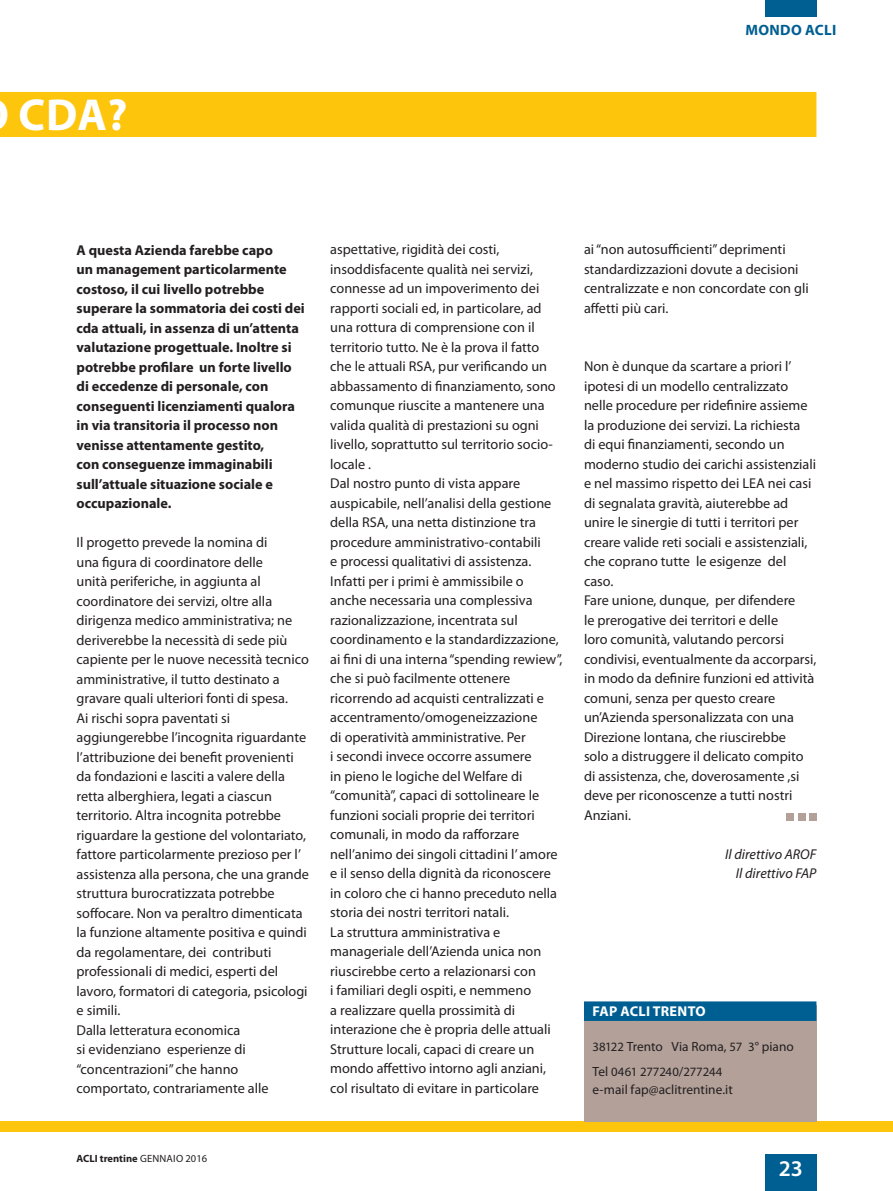
<style>
.page{position:relative;width:893px;height:1191px;background:#fff}
.page>*{position:absolute;margin:0;border:0;box-sizing:border-box;transform-origin:0 0}
.t1{font:700 45px "Myriad Pro";color:#fff}
.t2{font:600 22.5px "Myriad Pro";color:#fff}
.t3{font:700 15px "Myriad Pro";letter-spacing:.02em;color:#005f92}
.t4{font:14.25px/19.5px "Myriad Pro";color:#231f20}
.t5{font:700 14.25px/19.5px "Myriad Pro";color:#231f20}
.t6{font:italic 14.25px/19.5px "Myriad Pro";color:#231f20;text-align:right}
.t7{font:700 14.25px "Myriad Pro";letter-spacing:.02em;color:#fff}
.t8{font:13.35px "Myriad Pro";color:#231f20}
.t9{font:12.75px "Myriad Pro";letter-spacing:-.005em;color:#231f20}
.t10{font:700 10.5px "Myriad Pro";color:#231f20}
.s1{font-size:12.75px}
.s2{font-size:13.35px}
.s3{font-weight:400}
</style>
<div class="page">
<div style="left:765px;top:1154px;width:51px;height:37px;background:#005f92"></div>
<div style="left:765px;top:0;width:51px;height:17px;background:#005f92"></div>
<div style="left:0;top:1121px;width:893px;height:11px;background:#fec50d"></div>
<div style="left:0;top:92px;width:816px;height:45px;background:#fec50d"></div>
<div style="left:809px;top:813px;width:7px;height:7px;background:#b2a099"></div>
<div style="left:798px;top:813px;width:7px;height:7px;background:#b2a099"></div>
<div style="left:787px;top:813px;width:7px;height:7px;background:#b2a099"></div>
<div style="left:584px;top:1005px;width:232px;height:116px;background:#b2a099"></div>
<div style="left:584px;top:1001px;width:232px;height:20px;background:#005f92"></div>
<h1 class="t1" style="left:18px;top:85px;width:111px">CDA?</h1>
<p class="t3" style="left:745px;top:20px;width:92px">MONDO ACLI</p>
<p class="t5" style="left:77px;top:240px;width:230px">A questa Azienda farebbe capo<br>un management particolarmente costoso, il cui livello potrebbe superare la sommatoria dei costi dei cda attuali, in assenza di un’attenta valutazione progettuale. Inoltre si potrebbe profilare un forte livello di eccedenze di personale, con conseguenti licenziamenti qualora in via transitoria il processo non venisse attentamente gestito,<br>con conseguenze immaginabili sull’attuale situazione sociale e occupazionale.</p>
<p class="t4" style="left:77px;top:532px;width:234px">Il progetto prevede la nomina di<br>una figura di coordinatore delle<br>unità periferiche, in aggiunta al coordinatore dei servizi, oltre alla dirigenza medico amministrativa; ne deriverebbe la necessità di sede più capiente per le nuove necessità tecnico amministrative, il tutto destinato a gravare quali ulteriori fonti di spesa.<br>Ai rischi sopra paventati si aggiungerebbe l’incognita riguardante l’attribuzione dei benefit provenienti da fondazioni e lasciti a valere della retta alberghiera, legati a ciascun territorio. Altra incognita potrebbe riguardare la gestione del volontariato, fattore particolarmente prezioso per l’ assistenza alla persona, che una grande struttura burocratizzata potrebbe soffocare. Non va peraltro dimenticata la funzione altamente positiva e quindi da regolamentare, dei contributi professionali di medici, esperti del lavoro, formatori di categoria, psicologi e simili.<br>Dalla letteratura economica<br>si evidenziano esperienze di “concentrazioni” che hanno comportato, contrariamente alle</p>
<p class="t4" style="left:330px;top:240px;width:234px">aspettative, rigidità dei costi, insoddisfacente qualità nei servizi, connesse ad un impoverimento dei rapporti sociali ed, in particolare, ad una rottura di comprensione con il territorio tutto. Ne è la prova il fatto che le attuali RSA, pur verificando un abbassamento di finanziamento, sono comunque riuscite a mantenere una valida qualità di prestazioni su ogni livello, soprattutto sul territorio socio&shy;locale .<br>Dal nostro punto di vista appare auspicabile, nell’analisi della gestione della RSA, una netta distinzione tra procedure amministrativo-contabili<br>e processi qualitativi di assistenza.<br>Infatti per i primi è ammissibile o anche necessaria una complessiva razionalizzazione, incentrata sul coordinamento e la standardizzazione, ai fini di una interna “spending rewiew”, che si può facilmente ottenere ricorrendo ad acquisti centralizzati e accentramento/omogeneizzazione<br>di operatività amministrative. Per<br>i secondi invece occorre assumere<br>in pieno le logiche del Welfare di “comunità”, capaci di sottolineare le funzioni sociali proprie dei territori comunali, in modo da rafforzare nell’animo dei singoli cittadini l’ amore e il senso della dignità da riconoscere in coloro che ci hanno preceduto nella storia dei nostri territori natali.<br>La struttura amministrativa e manageriale dell’Azienda unica non riuscirebbe certo a relazionarsi con<br>i familiari degli ospiti, e nemmeno<br>a realizzare quella prossimità di interazione che è propria delle attuali Strutture locali, capaci di creare un mondo affettivo intorno agli anziani, col risultato di evitare in particolare</p>
<p class="t4" style="left:584px;top:239px;width:226px">ai “non autosufficienti” deprimenti standardizzazioni dovute a decisioni centralizzate e non concordate con gli affetti più cari.</p>
<p class="t4" style="left:584px;top:356px;width:234px">Non è dunque da scartare a priori l’ ipotesi di un modello centralizzato nelle procedure per ridefinire assieme la produzione dei servizi. La richiesta<br>di equi finanziamenti, secondo un moderno studio dei carichi assistenziali e nel massimo rispetto dei LEA nei casi di segnalata gravità, aiuterebbe ad unire le sinergie di tutti i territori per creare valide reti sociali e assistenziali, che coprano tutte le esigenze del caso.<br>Fare unione, dunque, per difendere<br>le prerogative dei territori e delle<br>loro comunità, valutando percorsi condivisi, eventualmente da accorparsi, in modo da definire funzioni ed attività comuni, senza per questo creare un’Azienda spersonalizzata con una Direzione lontana, che riuscirebbe<br>solo a distruggere il delicato compito di assistenza, che, doverosamente ,si deve per riconoscenze a tutti nostri Anziani.</p>
<p class="t6" style="left:725px;top:844px;width:93px">Il direttivo AROF<br>Il direttivo FAP</p>
<p class="t7" style="left:593px;top:1002px;width:114px">FAP ACLI TRENTO</p>
<p class="t8" style="left:592px;top:1037px;width:203px"><span class="s1">38122</span> Trento Via Roma, <span class="s1">57 3</span>° piano</p>
<p class="t9" style="left:592px;top:1064px;width:132px"><span class="s2">Tel</span> 0461 277240<span class="s2">/</span>277244</p>
<p class="t8" style="left:592px;top:1080px;width:142px">e-mail fap@aclitrentine.it</p>
<p class="t10" style="left:77px;top:1151px;width:132px">ACLI trentine <span class="s3">GENNAIO 2016</span></p>
<h2 class="t2" style="left:779px;top:1154px;width:26px">23</h2>
</div>
